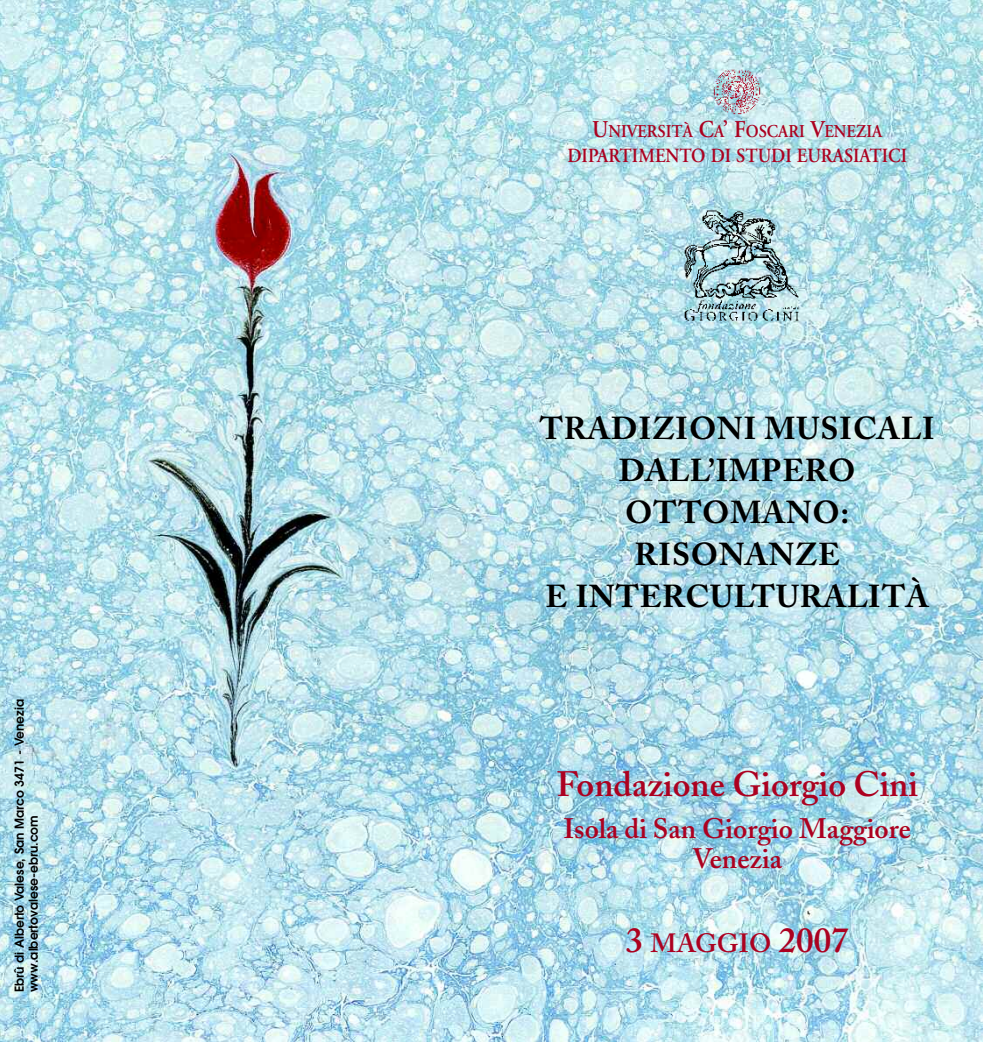
<style>
.page{position:relative;width:983px;height:1042px;background:#fff}
.page>*{position:absolute;margin:0;border:0;box-sizing:border-box;transform-origin:0 0}
.t1{font:600 35px "Adobe Caslon";color:#ac0120}
.t2{font:700 31.5px/42px "Adobe Caslon";letter-spacing:.025em;color:#000;text-align:center}
.t3{font:600 28px/29.8px "Adobe Caslon";color:#ac0120;text-align:center}
.t4{font:600 26.25px "Adobe Caslon";color:#ac0120}
.t5{font:600 20.12px "Adobe Garamond";color:#ac0120;scale:.9 1}
.t6{font:600 18.03px "Adobe Garamond";color:#ac0120;scale:.9 1}
.t7{font:600 12.25px/14px "Avant Garde";color:#000}
.s1{font-size:24.15px}
.s2{font-size:35px}
</style>
<div class="page">
<img style="left:0;top:0;width:982px;height:1042px">
<img style="left:713px;top:67px;width:47px;height:48px">
<img style="left:682px;top:208px;width:117px;height:117px">
<p class="t7" style="left:14px;top:992px;width:295px;rotate:-90deg">Ebrˆu di Alberto Valese, San Marco 3471 - Venezia www.albertovalese-ebru.com</p>
<h3 class="t6" style="left:592px;top:125px;width:324px"><span class="s1">U</span>NIVERSITÀ <span class="s1">C</span>A<span class="s1">’ F</span>OSCARI <span class="s1">V</span>ENEZIA</h3>
<h3 class="t5" style="left:567px;top:147px;width:379px">DIPARTIMENTO DI STUDI EURASIATICI</h3>
<h2 class="t2" style="left:539px;top:410px;width:396px">TRADIZIONI MUSICALI<br>DALL’IMPERO<br>OTTOMANO:<br>RISONANZE<br>E INTERCULTURALITÀ</h2>
<h1 class="t1" style="left:556px;top:771px;width:363px">Fondazione Giorgio Cini</h1>
<h3 class="t3" style="left:563px;top:817px;width:349px">Isola di San Giorgio Maggiore<br>Venezia</h3>
<h3 class="t4" style="left:625px;top:933px;width:224px"><span class="s2">3</span> MAGGIO <span class="s2">2007</span></h3>
</div>
